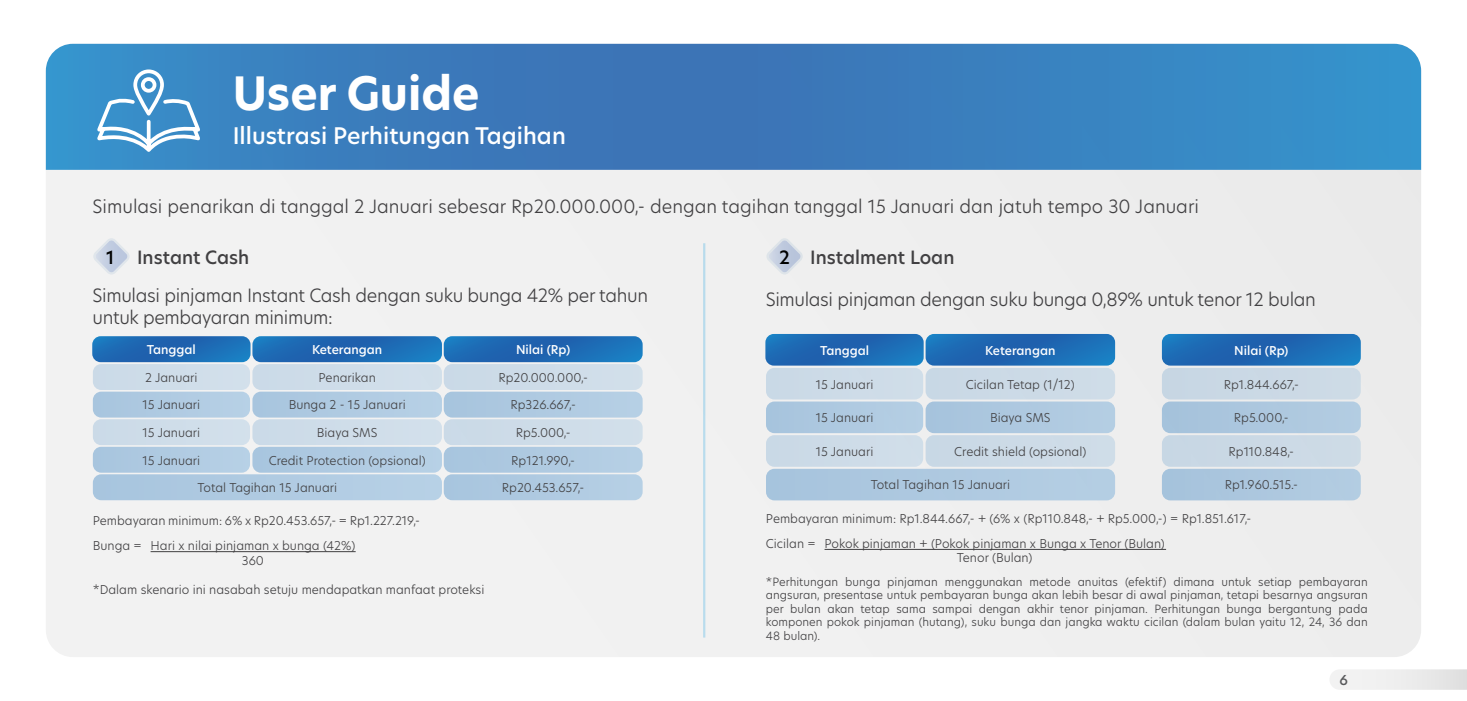
<style>
.page{position:relative;width:1467px;height:701px;background:#fff}
.page>*{position:absolute;margin:0;border:0;box-sizing:border-box;transform-origin:0 0}
.t1{font:700 45px "New Hero";color:#fff}
.t2{font:500 22.5px "New Hero";color:#fff}
.t3{font:300 18px/21.6px "New Hero";letter-spacing:-.02em;color:#414042}
.t4{font:300 18px "New Hero";color:#414042}
.t5{font:500 18px "New Hero";color:#414042}
.t6{font:500 18px "New Hero";color:#000}
.t7{font:500 13.5px "New Hero";color:#58595b}
.t8{font:300 11.92px/14.4px "New Hero";color:#414042}
.t9{font:500 11.92px "New Hero";color:#fff}
.t10{font:300 11.25px/13.5px "New Hero";color:#414042;text-align:justify}
</style>
<div class="page">
<svg style="left:1330px;top:669px;width:137px;height:20px"></svg>
<div style="left:46px;top:44px;width:1375px;height:612px;background:#f0f0f0;border-radius:27px"></div>
<svg style="left:92px;top:336px;width:551px;height:26px;background:#236eb6"></svg>
<div style="left:93px;top:364px;width:157px;height:26px;background:#cfdde9;border-radius:8px"></div>
<div style="left:93px;top:391px;width:157px;height:26px;background:#b0cbe2;border-radius:8px"></div>
<div style="left:93px;top:446px;width:157px;height:26px;background:#b0cbe2;border-radius:8px"></div>
<div style="left:252px;top:364px;width:190px;height:26px;background:#cfdde9;border-radius:8px"></div>
<div style="left:252px;top:391px;width:190px;height:26px;background:#b0cbe2;border-radius:8px"></div>
<div style="left:252px;top:446px;width:190px;height:26px;background:#b0cbe2;border-radius:8px"></div>
<div style="left:444px;top:364px;width:199px;height:26px;background:#cedce8;border-radius:8px"></div>
<div style="left:444px;top:391px;width:199px;height:26px;background:#afcae1;border-radius:8px"></div>
<div style="left:444px;top:446px;width:199px;height:26px;background:#afcae1;border-radius:8px"></div>
<div style="left:93px;top:419px;width:157px;height:26px;background:#cfdde9;border-radius:8px"></div>
<div style="left:93px;top:474px;width:349px;height:26px;background:#b0cbe2;border-radius:8px"></div>
<div style="left:252px;top:419px;width:190px;height:26px;background:#cfdde9;border-radius:8px"></div>
<div style="left:444px;top:419px;width:199px;height:26px;background:#cedce8;border-radius:8px"></div>
<div style="left:444px;top:474px;width:199px;height:26px;background:#afcae1;border-radius:8px"></div>
<hr style="left:703px;top:243px;width:2px;height:394px;background:#c4e9fb">
<hr style="left:151px;top:551px;width:205px;height:1px;background:#414042">
<svg style="left:93px;top:238px;width:36px;height:36px"></svg>
<svg style="left:765px;top:334px;width:350px;height:31px;background:#216cb5"></svg>
<svg style="left:1162px;top:334px;width:199px;height:31px;background:#1f6bb5"></svg>
<div style="left:766px;top:368px;width:157px;height:31px;background:#cddbe7;border-radius:8px"></div>
<div style="left:766px;top:401px;width:157px;height:32px;background:#afc9e1;border-radius:8px"></div>
<div style="left:926px;top:368px;width:189px;height:31px;background:#ccdae6;border-radius:8px"></div>
<div style="left:926px;top:401px;width:189px;height:32px;background:#aec9e0;border-radius:8px"></div>
<div style="left:1162px;top:368px;width:199px;height:31px;background:#cad8e5;border-radius:8px"></div>
<div style="left:1162px;top:401px;width:199px;height:32px;background:#adc7df;border-radius:8px"></div>
<div style="left:766px;top:435px;width:157px;height:31px;background:#cddbe8;border-radius:8px"></div>
<div style="left:766px;top:468px;width:349px;height:32px;background:#aec9e0;border-radius:8px"></div>
<div style="left:926px;top:435px;width:189px;height:31px;background:#ccdbe7;border-radius:8px"></div>
<div style="left:1162px;top:435px;width:199px;height:31px;background:#cbd9e5;border-radius:8px"></div>
<div style="left:1162px;top:468px;width:199px;height:32px;background:#adc7df;border-radius:8px"></div>
<hr style="left:825px;top:548px;width:341px;height:1px;background:#414042">
<svg style="left:767px;top:238px;width:36px;height:36px"></svg>
<svg style="left:46px;top:44px;width:1375px;height:126px;background:#3a80bf"></svg>
<svg style="left:93px;top:68px;width:109px;height:92px"></svg>
<h1 class="t1" style="left:233px;top:63px;width:248px">User Guide</h1>
<h2 class="t2" style="left:233px;top:121px;width:335px">Illustrasi Perhitungan Tagihan</h2>
<h3 class="t4" style="left:93px;top:194px;width:1108px">Simulasi penarikan di tanggal 2 Januari sebesar Rp20.000.000,- dengan tagihan tanggal 15 Januari dan jatuh tempo 30 Januari</h3>
<h3 class="t6" style="left:106px;top:244px;width:10px">1</h3>
<h3 class="t5" style="left:810px;top:244px;width:146px">Instalment Loan</h3>
<h3 class="t3" style="left:766px;top:287px;width:552px">Simulasi pinjaman dengan suku bunga 0,89% untuk tenor 12 bulan</h3>
<h3 class="t5" style="left:137px;top:244px;width:114px">Instant Cash</h3>
<h3 class="t6" style="left:779px;top:244px;width:12px">2</h3>
<h3 class="t3" style="left:93px;top:284px;width:557px">Simulasi pinjaman Instant Cash dengan suku bunga 42% per tahun untuk pembayaran minimum:</h3>
<p class="t9" style="left:147px;top:341px;width:50px">Tanggal</p>
<p class="t9" style="left:312px;top:341px;width:72px">Keterangan</p>
<p class="t9" style="left:516px;top:341px;width:56px">Nilai (Rp)</p>
<p class="t8" style="left:498px;top:370px;width:91px">Rp20.000.000,-</p>
<p class="t8" style="left:511px;top:397px;width:67px">Rp326.667,-</p>
<p class="t8" style="left:319px;top:370px;width:59px">Penarikan</p>
<p class="t8" style="left:289px;top:397px;width:119px">Bunga 2 - 15 Januari</p>
<p class="t8" style="left:145px;top:370px;width:54px">2 Januari</p>
<p class="t8" style="left:143px;top:397px;width:59px">15 Januari</p>
<p class="t8" style="left:143px;top:425px;width:59px">15 Januari</p>
<p class="t8" style="left:143px;top:452px;width:59px">15 Januari</p>
<p class="t8" style="left:317px;top:425px;width:62px">Biaya SMS</p>
<p class="t8" style="left:516px;top:425px;width:56px">Rp5.000,-</p>
<p class="t8" style="left:269px;top:452px;width:158px">Credit Protection (opsional)</p>
<p class="t8" style="left:511px;top:452px;width:65px">Rp121.990,-</p>
<p class="t8" style="left:198px;top:480px;width:141px">Total Tagihan 15 Januari</p>
<p class="t8" style="left:502px;top:480px;width:84px">Rp20.453.657,-</p>
<p class="t9" style="left:820px;top:342px;width:50px">Tanggal</p>
<p class="t9" style="left:985px;top:342px;width:72px">Keterangan</p>
<p class="t9" style="left:1234px;top:342px;width:56px">Nilai (Rp)</p>
<p class="t8" style="left:1224px;top:376px;width:77px">Rp1.844.667,-</p>
<p class="t8" style="left:1234px;top:410px;width:56px">Rp5.000,-</p>
<p class="t8" style="left:966px;top:376px;width:110px">Cicilan Tetap (1/12)</p>
<p class="t8" style="left:990px;top:410px;width:62px">Biaya SMS</p>
<p class="t8" style="left:816px;top:376px;width:59px">15 Januari</p>
<p class="t8" style="left:816px;top:410px;width:59px">15 Januari</p>
<p class="t8" style="left:954px;top:443px;width:134px">Credit shield (opsional)</p>
<p class="t8" style="left:1229px;top:443px;width:67px">Rp110.848,-</p>
<p class="t8" style="left:1225px;top:477px;width:75px">Rp1.960.515.-</p>
<p class="t8" style="left:816px;top:443px;width:59px">15 Januari</p>
<p class="t8" style="left:871px;top:477px;width:141px">Total Tagihan 15 Januari</p>
<p class="t8" style="left:93px;top:513px;width:329px">Pembayaran minimum: 6% x Rp20.453.657,- = Rp1.227.219,-</p>
<p class="t8" style="left:766px;top:511px;width:487px">Pembayaran minimum: Rp1.844.667,- + (6% x (Rp110.848,- + Rp5.000,-) = Rp1.851.617,-</p>
<p class="t8" style="left:242px;top:538px;width:115px;text-indent:-149px">Bunga = Hari x nilai pinjaman x bunga (42%)<br>360</p>
<p class="t8" style="left:957px;top:535px;width:209px;text-indent:-191px">Cicilan = Pokok pinjaman + (Pokok pinjaman x Bunga x Tenor (Bulan)<br>Tenor (Bulan)</p>
<p class="t8" style="left:93px;top:582px;width:393px">*Dalam skenario ini nasabah setuju mendapatkan manfaat proteksi</p>
<p class="t10" style="left:766px;top:574px;width:603px">*Perhitungan bunga pinjaman menggunakan metode anuitas (efektif) dimana untuk setiap pembayaran angsuran, presentase untuk pembayaran bunga akan lebih besar di awal pinjaman, tetapi besarnya angsuran per bulan akan tetap sama sampai dengan akhir tenor pinjaman. Perhitungan bunga bergantung pada komponen pokok pinjaman (hutang), suku bunga dan jangka waktu cicilan (dalam bulan yaitu 12, 24, 36 dan 48 bulan).</p>
<p class="t7" style="left:1339px;top:670px;width:10px">6</p>
</div>
